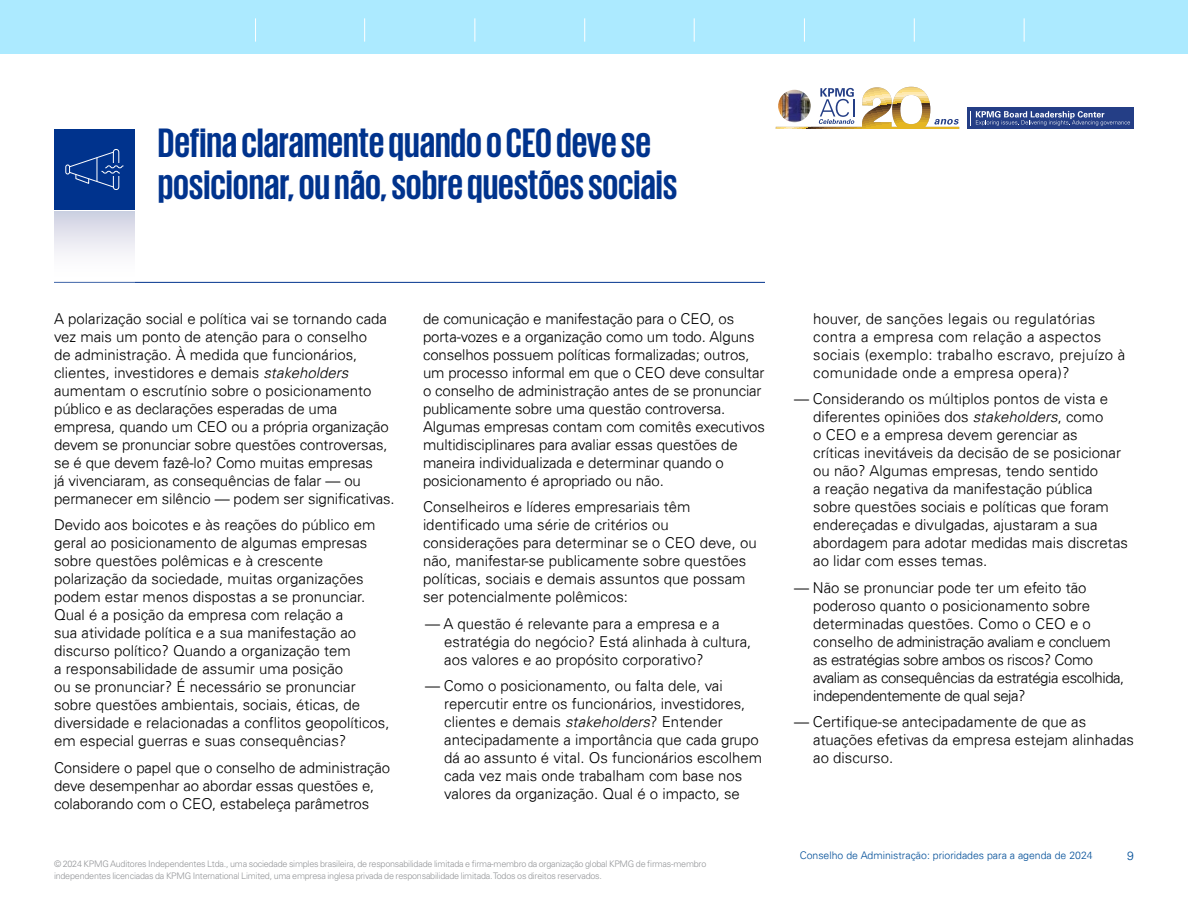
<style>
.page{position:relative;width:1188px;height:918px;background:#fff}
.page>*{position:absolute;margin:0;border:0;box-sizing:border-box;transform-origin:0 0}
.t1{font:700 42px/42px "KPMG";color:#00338d}
.t2{font:300 15px/18px "Univers 45";color:#000}
.t3{font:300 15px/18px "Univers 45";letter-spacing:-.03em;color:#000}
.t4{font:300 15px/18px "Univers 45";letter-spacing:.02em;color:#000}
.t5{font:300 12px "Univers 45";color:#004e98}
.t6{font:300 10.5px "Univers 45";color:#004e98}
.t7{font:300 9px/12px "Univers LT Std";letter-spacing:-.025em;color:#939598}
.s1{font-style:italic}
</style>
<div class="page">
<hr style="left:54px;top:282px;width:711px;height:1px;background:#00338d">
<div style="left:54px;top:129px;width:81px;height:81px;background:#00338d"></div>
<div style="left:54px;top:211px;width:81px;height:81px;background:linear-gradient(to bottom,#d5d6e5,#fff)"></div>
<svg style="left:65px;top:149px;width:59px;height:41px"></svg>
<div style="left:967px;top:107px;width:167px;height:22px;background:#243e86"></div>
<svg style="left:970px;top:111px;width:160px;height:15px"></svg>
<svg style="left:776px;top:87px;width:183px;height:42px"></svg>
<img style="left:778px;top:90px;width:33px;height:32px;border-radius:16px">
<div style="left:0;top:0;width:1188px;height:54px;background:#aceaff"></div>
<svg style="left:255px;top:18px;width:1px;height:24px"></svg>
<svg style="left:364px;top:18px;width:1px;height:24px"></svg>
<svg style="left:475px;top:18px;width:1px;height:24px"></svg>
<svg style="left:584px;top:18px;width:1px;height:24px"></svg>
<svg style="left:694px;top:18px;width:1px;height:24px"></svg>
<svg style="left:804px;top:18px;width:1px;height:24px"></svg>
<svg style="left:914px;top:18px;width:1px;height:24px"></svg>
<svg style="left:1024px;top:18px;width:1px;height:24px"></svg>
<h1 class="t1" style="left:158px;top:121px;width:521px">Defina claramente quando o CEO deve se posicionar, ou não, sobre questões sociais</h1>
<p class="t2" style="left:54px;top:310px;width:342px">A polarização social e política vai se tornando cada vez mais um ponto de atenção para o conselho<br>de administração. À medida que funcionários, clientes, investidores e demais <span class="s1">stakeholders </span>aumentam o escrutínio sobre o posicionamento público e as declarações esperadas de uma empresa, quando um CEO ou a própria organização devem se pronunciar sobre questões controversas, se é que devem fazê-lo? Como muitas empresas<br>já vivenciaram, as consequências de falar — ou permanecer em silêncio — podem ser significativas.</p>
<p class="t2" style="left:54px;top:516px;width:337px">Devido aos boicotes e às reações do público em geral ao posicionamento de algumas empresas sobre questões polêmicas e à crescente polarização da sociedade, muitas organizações podem estar menos dispostas a se pronunciar.<br>Qual é a posição da empresa com relação a<br>sua atividade política e a sua manifestação ao discurso político? Quando a organização tem<br>a responsabilidade de assumir uma posição<br>ou se pronunciar? É necessário se pronunciar sobre questões ambientais, sociais, éticas, de diversidade e relacionadas a conflitos geopolíticos, em especial guerras e suas consequências?</p>
<p class="t2" style="left:54px;top:759px;width:338px">Considere o papel que o conselho de administração deve desempenhar ao abordar essas questões e, colaborando com o CEO, estabeleça parâmetros</p>
<p class="t2" style="left:423px;top:310px;width:343px">de comunicação e manifestação para o CEO, os porta-vozes e a organização como um todo. Alguns conselhos possuem políticas formalizadas; outros, um processo informal em que o CEO deve consultar o conselho de administração antes de se pronunciar publicamente sobre uma questão controversa.<br>Algumas empresas contam com comitês executivos multidisciplinares para avaliar essas questões de maneira individualizada e determinar quando o posicionamento é apropriado ou não.</p>
<p class="t2" style="left:423px;top:498px;width:335px">Conselheiros e líderes empresariais têm identificado uma série de critérios ou considerações para determinar se o CEO deve, ou não, manifestar-se publicamente sobre questões políticas, sociais e demais assuntos que possam ser potencialmente polêmicos:</p>
<p class="t2" style="left:444px;top:615px;width:309px;text-indent:-19px">— A questão é relevante para a empresa e a estratégia do negócio? Está alinhada à cultura, aos valores e ao propósito corporativo?</p>
<p class="t2" style="left:444px;top:677px;width:319px;text-indent:-19px">— Como o posicionamento, ou falta dele, vai repercutir entre os funcionários, investidores, clientes e demais <span class="s1">stakeholders</span>? Entender antecipadamente a importância que cada grupo dá ao assunto é vital. Os funcionários escolhem cada vez mais onde trabalham com base nos valores da organização. Qual é o impacto, se</p>
<p class="t7" style="left:54px;top:858px;width:654px">© 2024 KPMG Auditores Independentes Ltda., uma sociedade simples brasileira, de responsabilidade limitada e firma-membro da organização global KPMG de firmas-membro independentes licenciadas da KPMG International Limited, uma empresa inglesa privada de responsabilidade limitada. Todos os direitos reservados.</p>
<p class="t4" style="left:813px;top:310px;width:314px">houver, de sanções legais ou regulatórias contra a empresa com relação a aspectos sociais (exemplo: trabalho escravo, prejuízo à comunidade onde a empresa opera)?</p>
<p class="t2" style="left:813px;top:390px;width:316px;text-indent:-19px">— Considerando os múltiplos pontos de vista e diferentes opiniões dos <span class="s1">stakeholders</span>, como<br>o CEO e a empresa devem gerenciar as críticas inevitáveis da decisão de se posicionar ou não? Algumas empresas, tendo sentido<br>a reação negativa da manifestação pública sobre questões sociais e políticas que foram endereçadas e divulgadas, ajustaram a sua abordagem para adotar medidas mais discretas ao lidar com esses temas.</p>
<p class="t3" style="left:813px;top:579px;width:313px;text-indent:-19px">— Não se pronunciar pode ter um efeito tão poderoso quanto o posicionamento sobre determinadas questões. Como o CEO e o conselho de administração avaliam e concluem as estratégias sobre ambos os riscos? Como avaliam as consequências da estratégia escolhida, independentemente de qual seja?</p>
<p class="t2" style="left:813px;top:713px;width:322px;text-indent:-19px">— Certifique-se antecipadamente de que as atuações efetivas da empresa estejam alinhadas ao discurso.</p>
<p class="t6" style="left:800px;top:849px;width:295px">Conselho de Administração: prioridades para a agenda de 2024</p>
<p class="t5" style="left:1127px;top:849px;width:8px">9</p>
</div>
